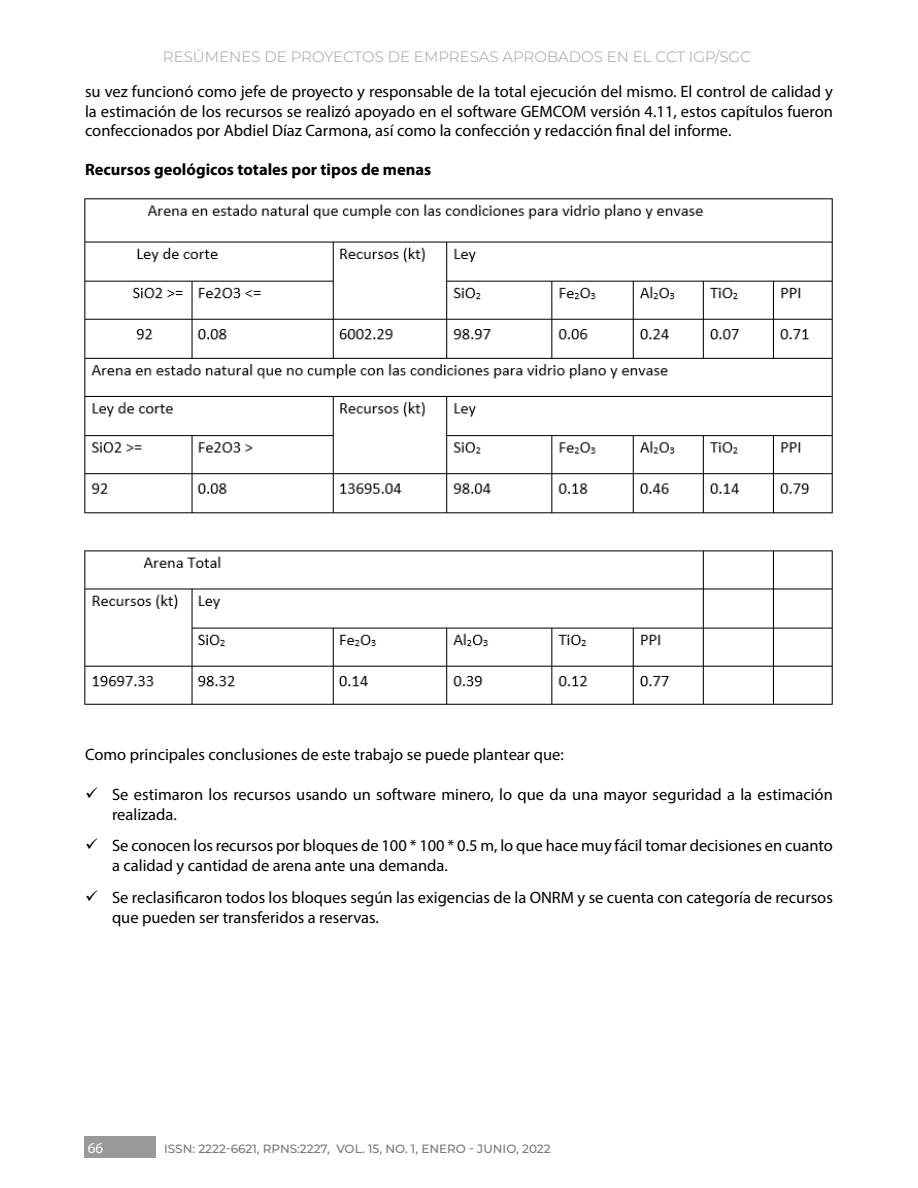
<style>
.page{position:relative;width:918px;height:1188px;background:#fff}
.page>*{position:absolute;margin:0;border:0;box-sizing:border-box;transform-origin:0 0}
.t1{font:16.5px/19.8px "Myriad Pro";color:#000}
.t2{font:700 16.5px "Myriad Pro";color:#000}
.t3{font:300 15px "Montserrat";color:#9d9d9d}
.t4{font:15px "Myriad Pro";color:#fff}
.t5{font:500 12px "Montserrat";color:#787878}
</style>
<div class="page">
<img style="left:84px;top:198px;width:749px;height:507px">
<div style="left:84px;top:1137px;width:72px;height:21px;background:#999"></div>
<p class="t3" style="left:163px;top:47px;width:590px">RESÚMENES DE PROYECTOS DE EMPRESAS APROBADOS EN EL CCT IGP/SGC</p>
<p class="t1" style="left:85px;top:82px;width:749px;text-align:justify">su vez funcionó como jefe de proyecto y responsable de la total ejecución del mismo. El control de calidad y la estimación de los recursos se realizó apoyado en el software GEMCOM versión 4.11, estos capítulos fueron confeccionados por Abdiel Díaz Carmona, así como la confección y redacción final del informe.</p>
<p class="t2" style="left:85px;top:159px;width:348px">Recursos geológicos totales por tipos de menas</p>
<p class="t1" style="left:85px;top:745px;width:480px">Como principales conclusiones de este trabajo se puede plantear que:</p>
<p class="t1" style="left:112px;top:784px;width:722px;text-indent:-27px">✓ Se estimaron los recursos usando un software minero, lo que da una mayor seguridad a la estimación realizada.</p>
<p class="t1" style="left:112px;top:836px;width:722px;text-indent:-27px">✓ Se conocen los recursos por bloques de 100 * 100 * 0.5 m, lo que hace muy fácil tomar decisiones en cuanto a calidad y cantidad de arena ante una demanda.</p>
<p class="t1" style="left:112px;top:887px;width:722px;text-indent:-27px">✓ Se reclasificaron todos los bloques según las exigencias de la ONRM y se cuenta con categoría de recursos que pueden ser transferidos a reservas.</p>
<p class="t4" style="left:88px;top:1139px;width:17px">66</p>
<p class="t5" style="left:164px;top:1140px;width:388px">ISSN: 2222-6621, RPNS:2227, VOL. 15, NO. 1, ENERO - JUNIO, 2022</p>
</div>
